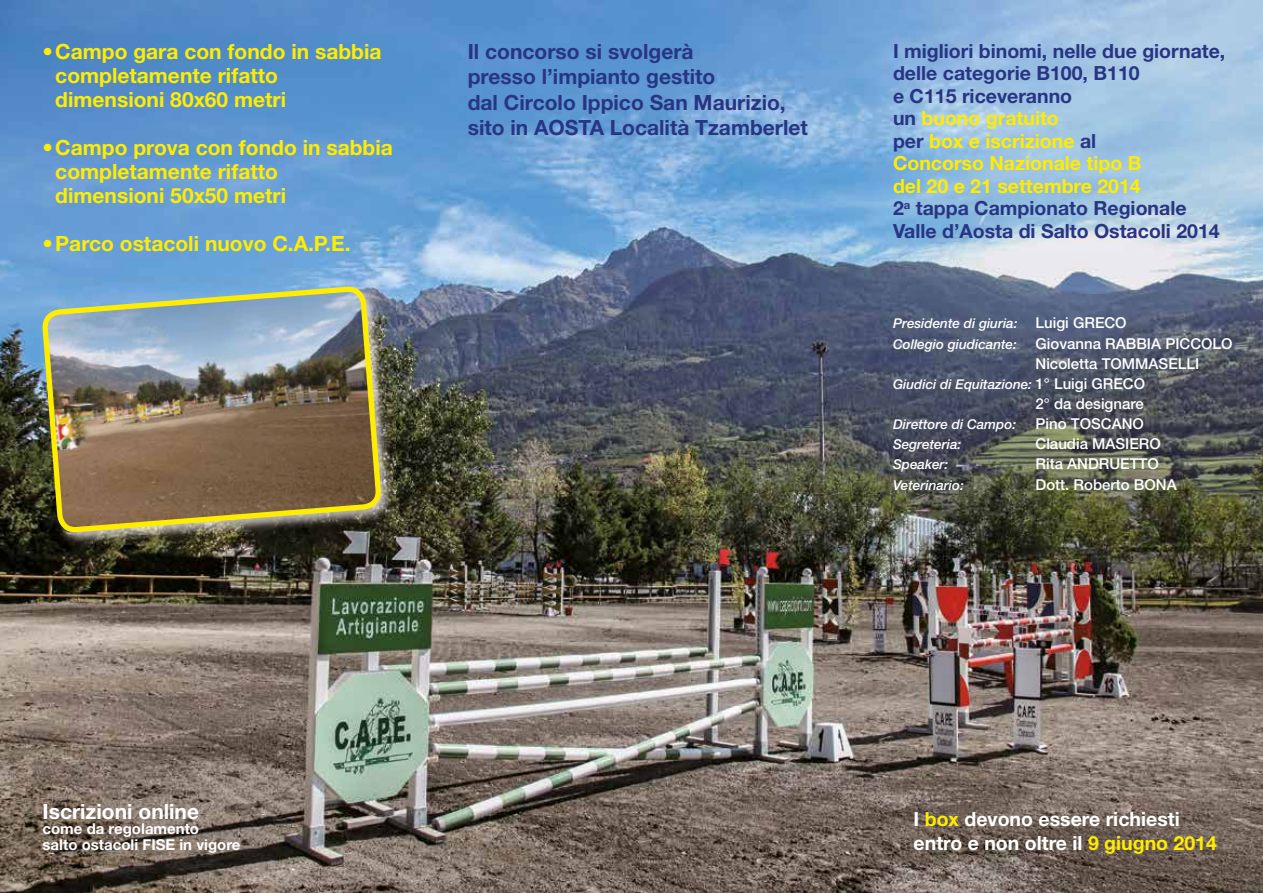
<style>
.page{position:relative;width:1263px;height:893px;background:#fff}
.page>*{position:absolute;margin:0;border:0;box-sizing:border-box;transform-origin:0 0}
.t1{font:700 21px/24px "Helvetica Neue";color:#ffed00}
.t2{font:700 21px/25.5px "Helvetica Neue";color:#283583}
.t3{font:700 21px "Helvetica Neue";color:#fff}
.t4{font:700 19.5px/22.5px "Helvetica Neue";color:#283583}
.t5{font:700 19.5px/24px "Helvetica Neue";color:#fff}
.t6{font:500 15px/20.1px "Helvetica Neue";color:#fff}
.t7{font:700 15px/16.5px "Helvetica Neue";color:#fff}
.t8{font:italic 500 13.5px "Helvetica Neue";color:#fff}
.s1{color:#ffed00}
.s2{font-style:normal;font-size:15px}
.s3{font-style:italic;font-size:13.5px}
</style>
<div class="page">
<img style="left:0;top:0;width:1263px;height:893px">
<img style="left:41px;top:285px;width:354px;height:261px">
<img style="left:42px;top:286px;width:339px;height:246px">
<p class="t1" style="left:55px;top:39px;width:328px;text-indent:-13px">• Campo gara con fondo in sabbia completamente rifatto dimensioni 80x60 metri</p>
<p class="t1" style="left:55px;top:135px;width:339px;text-indent:-13px">• Campo prova con fondo in sabbia completamente rifatto<br>dimensioni 50x50 metri</p>
<p class="t1" style="left:43px;top:231px;width:309px">• Parco ostacoli nuovo C.A.P.E.</p>
<p class="t2" style="left:468px;top:38px;width:342px">Il concorso si svolgerà<br>presso l’impianto gestito<br>dal Circolo Ippico San Maurizio, sito in AOSTA Località Tzamberlet</p>
<p class="t4" style="left:893px;top:39px;width:334px">I migliori binomi, nelle due giornate, delle categorie B100, B110<br>e C115 riceveranno<br>un <span class="s1">buono gratuito<br></span>per <span class="s1">box e iscrizione</span> al<br><span class="s1">Concorso Nazionale tipo B<br>del 20 e 21 settembre 2014<br></span>2<sup>a</sup> tappa Campionato Regionale<br>Valle d’Aosta di Salto Ostacoli 2014</p>
<p class="t8" style="left:893px;top:316px;width:235px">Presidente di giuria: <span class="s2">Luigi GRECO</span></p>
<p class="t6" style="left:1035px;top:333px;width:199px;text-indent:-142px"><span class="s3">Collegio giudicante:</span> Giovanna RABBIA PICCOLO<br>Nicoletta TOMMASELLI</p>
<p class="t8" style="left:893px;top:376px;width:254px">Giudici di Equitazione: <span class="s2">1° Luigi GRECO</span></p>
<p class="t6" style="left:1035px;top:393px;width:110px">2° da designare</p>
<p class="t8" style="left:893px;top:416px;width:125px">Direttore di Campo:</p>
<p class="t6" style="left:1035px;top:414px;width:110px">Pino TOSCANO</p>
<p class="t8" style="left:893px;top:436px;width:70px">Segreteria:</p>
<p class="t6" style="left:1035px;top:434px;width:127px">Claudia MASIERO</p>
<p class="t8" style="left:893px;top:457px;width:57px">Speaker:</p>
<p class="t6" style="left:1035px;top:454px;width:125px">Rita ANDRUETTO</p>
<p class="t8" style="left:893px;top:477px;width:72px">Veterinario:</p>
<p class="t6" style="left:1035px;top:474px;width:143px">Dott. Roberto BONA</p>
<p class="t3" style="left:43px;top:798px;width:158px">Iscrizioni online</p>
<p class="t7" style="left:43px;top:820px;width:199px">come da regolamento<br>salto ostacoli FISE in vigore</p>
<p class="t5" style="left:913px;top:807px;width:305px">I <span class="s1">box</span> devono essere richiesti entro e non oltre il <span class="s1">9 giugno 2014</span></p>
</div>
